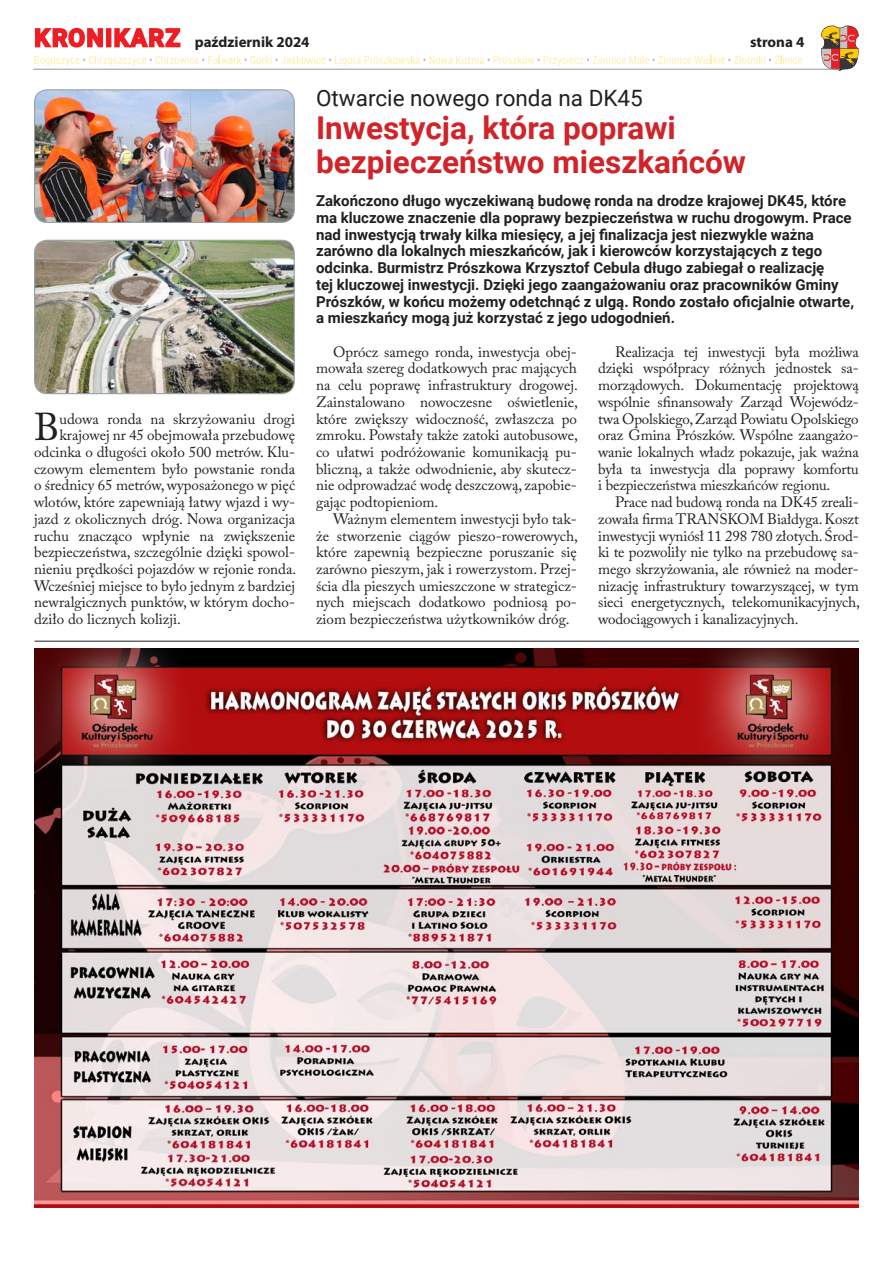
<style>
.page{position:relative;width:893px;height:1263px;background:#fff}
.page>*{position:absolute;margin:0;border:0;box-sizing:border-box;transform-origin:0 0}
.Inicjał{font:38.55px "Adobe Caslon Pro";color:#231f20}
.Tytuł_główny{font:700 31.5px/33.5px "Roboto";color:#d1232a}
.nadtytuł{font:22.5px "Roboto";color:#231f20}
.Tekst_podstawowy{font:15px/16.6px "Adobe Caslon Pro";letter-spacing:-.005em;color:#231f20;text-align:justify}
.Podtytuł{font:700 15px/16.6px "Roboto";color:#231f20}
.Inicjał-2{font:15px "Adobe Caslon Pro";color:#231f20}
.t1{font:700 15px "Myriad Pro";color:#231f20}
</style>
<div class="page">
<svg style="left:821px;top:26px;width:38px;height:44px;background:#bb825b"></svg>
<svg style="left:34px;top:27px;width:768px;height:39px"></svg>
<hr style="left:33px;top:69px;width:807px;height:1px;background:#939598">
<img style="left:35px;top:90px;width:259px;height:132px">
<div style="left:34px;top:89px;width:261px;height:134px;border:1px solid #94a2aa;border-radius:13px"></div>
<img style="left:35px;top:240px;width:259px;height:154px">
<div style="left:34px;top:240px;width:261px;height:154px;border:1px solid #94a2aa;border-radius:13px"></div>
<hr style="left:35px;top:641px;width:824px;height:1px;background:#231f20">
<img style="left:34px;top:648px;width:825px;height:560px">
<p class="t1" style="left:195px;top:32px;width:116px">październik 2024</p>
<p class="t1" style="left:750px;top:32px;width:56px">strona 4</p>
<p class="Inicjał" style="left:34px;top:404px;width:27px">B</p>
<p class="Inicjał-2" style="left:60px;top:410px;width:237px">udowa ronda na skrzyżowaniu drogi</p>
<p class="Inicjał-2" style="left:60px;top:426px;width:237px">krajowej nr 45 obejmowała przebudowę</p>
<p class="Inicjał-2" style="left:34px;top:443px;width:263px">odcinka o długości około 500 metrów. Klu-</p>
<p class="Inicjał-2" style="left:34px;top:460px;width:263px">czowym elementem było powstanie ronda</p>
<p class="Inicjał-2" style="left:34px;top:476px;width:263px">o średnicy 65 metrów, wyposażonego w pięć</p>
<p class="Inicjał-2" style="left:34px;top:493px;width:263px">wlotów, które zapewniają łatwy wjazd i wy-</p>
<p class="Inicjał-2" style="left:34px;top:510px;width:263px">jazd z okolicznych dróg. Nowa organizacja</p>
<p class="Inicjał-2" style="left:34px;top:527px;width:263px">ruchu znacząco wpłynie na zwiększenie</p>
<p class="Inicjał-2" style="left:34px;top:543px;width:263px">bezpieczeństwa, szczególnie dzięki spowol-</p>
<p class="Inicjał-2" style="left:34px;top:560px;width:264px">nieniu prędkości pojazdów w rejonie ronda.</p>
<p class="Inicjał-2" style="left:34px;top:577px;width:263px">Wcześniej miejsce to było jednym z bardziej</p>
<p class="Inicjał-2" style="left:34px;top:593px;width:263px">newralgicznych punktów, w którym docho-</p>
<p class="Inicjał-2" style="left:34px;top:610px;width:148px">dziło do licznych kolizji.</p>
<p class="nadtytuł" style="left:316px;top:82px;width:328px">Otwarcie nowego ronda na DK45</p>
<p class="Tytuł_główny" style="left:316px;top:110px;width:432px">Inwestycja, która poprawi bezpieczeństwo mieszkańców</p>
<p class="Podtytuł" style="left:316px;top:192px;width:539px">Zakończono długo wyczekiwaną budowę ronda na drodze krajowej DK45, które ma kluczowe znaczenie dla poprawy bezpieczeństwa w ruchu drogowym. Prace nad inwestycją trwały kilka miesięcy, a jej finalizacja jest niezwykle ważna zarówno dla lokalnych mieszkańców, jak i kierowców korzystających z tego odcinka. Burmistrz Prószkowa Krzysztof Cebula długo zabiegał o realizację<br>tej kluczowej inwestycji. Dzięki jego zaangażowaniu oraz pracowników Gminy Prószków, w końcu możemy odetchnąć z ulgą. Rondo zostało oficjalnie otwarte, a mieszkańcy mogą już korzystać z jego udogodnień.</p>
<p class="Tekst_podstawowy" style="left:316px;top:343px;width:263px;text-indent:17px">Oprócz samego ronda, inwestycja obej&shy;mowała szereg dodatkowych prac mających na celu poprawę infrastruktury drogowej.<br>Zainstalowano nowoczesne oświetlenie, które zwiększy widoczność, zwłaszcza po zmroku. Powstały także zatoki autobusowe, co ułatwi podróżowanie komunikacją pu&shy;bliczną, a także odwodnienie, aby skutecz&shy;nie odprowadzać wodę deszczową, zapobie&shy;gając podtopieniom.</p>
<p class="Tekst_podstawowy" style="left:316px;top:510px;width:263px;text-indent:17px">Ważnym elementem inwestycji było tak&shy;że stworzenie ciągów pieszo-rowerowych, które zapewnią bezpieczne poruszanie się zarówno pieszym, jak i rowerzystom. Przej&shy;ścia dla pieszych umieszczone w strategicz&shy;nych miejscach dodatkowo podniosą po&shy;ziom bezpieczeństwa użytkowników dróg.</p>
<p class="Tekst_podstawowy" style="left:598px;top:343px;width:262px;text-indent:17px">Realizacja tej inwestycji była możliwa dzięki współpracy różnych jednostek sa&shy;morządowych. Dokumentację projektową wspólnie sfinansowały Zarząd Wojewódz&shy;twa Opolskiego, Zarząd Powiatu Opolskiego oraz Gmina Prószków. Wspólne zaangażo&shy;wanie lokalnych władz pokazuje, jak ważna była ta inwestycja dla poprawy komfortu i bezpieczeństwa mieszkańców regionu.</p>
<p class="Tekst_podstawowy" style="left:598px;top:494px;width:263px;text-indent:17px">Prace nad budową ronda na DK45 zreali&shy;zowała firma TRANSKOM Białdyga. Koszt inwestycji wyniósł 11 298 780 złotych. Środ&shy;ki te pozwoliły nie tylko na przebudowę sa&shy;mego skrzyżowania, ale również na moder&shy;nizację infrastruktury towarzyszącej, w tym sieci energetycznych, telekomunikacyjnych, wodociągowych i kanalizacyjnych.</p>
</div>
